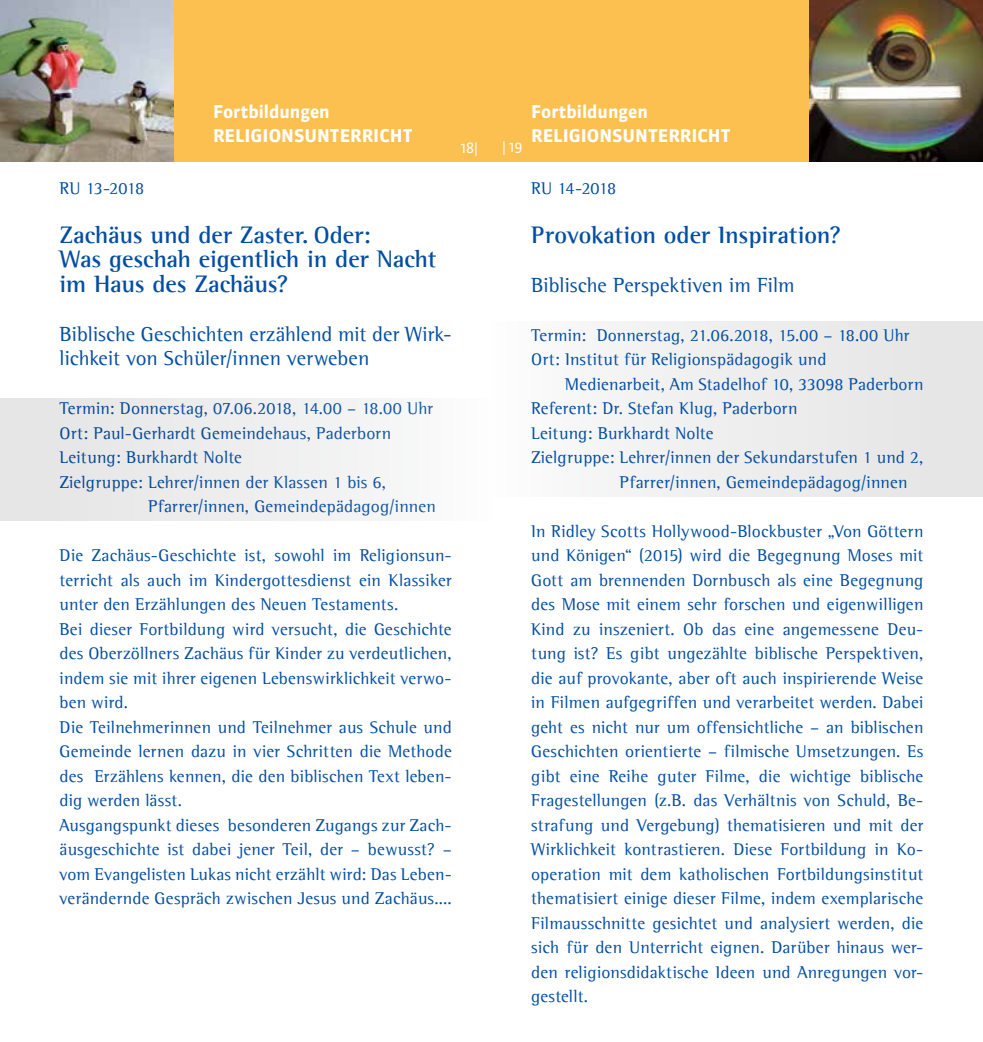
<style>
.page{position:relative;width:983px;height:1042px;background:#fff}
.page>*{position:absolute;margin:0;border:0;box-sizing:border-box;transform-origin:0 0}
.t1{font:700 24.5px/24.5px "Agfa Rotis Semi Serif";letter-spacing:-.005em;color:#034ea2}
.t2{font:21px/24.5px "Agfa Rotis Semi Serif";letter-spacing:.005em;color:#034ea2}
.t3{font:17.5px/24.5px "Agfa Rotis Semi Serif";letter-spacing:.01em;color:#034ea2}
.t4{font:700 17.5px/24.5px "Sanuk";color:#fff}
.t5{font:14px "Sanuk";color:#fff}
</style>
<div class="page">
<div style="left:491px;top:321px;width:491px;height:176px;background:linear-gradient(to right,#fbfbfb,#e3e3e3)"></div>
<div style="left:174px;top:0;width:317px;height:161px;background:#fcc050"></div>
<div style="left:491px;top:0;width:318px;height:161px;background:#fcc050"></div>
<div style="left:0;top:398px;width:491px;height:123px;background:linear-gradient(to right,#e3e3e3,#fbfbfb)"></div>
<img style="left:0;top:0;width:174px;height:161px">
<img style="left:809px;top:0;width:173px;height:161px">
<p class="t4" style="left:213px;top:99px;width:201px">Fortbildungen<br>RELIGIONSUNTERRICHT</p>
<p class="t4" style="left:531px;top:99px;width:201px">Fortbildungen<br>RELIGIONSUNTERRICHT</p>
<p class="t5" style="left:460px;top:140px;width:19px">18|</p>
<p class="t5" style="left:502px;top:139px;width:22px">| 19</p>
<p class="t3" style="left:60px;top:175px;width:86px">RU 13-2018</p>
<h1 class="t1" style="left:60px;top:222px;width:378px">Zachäus und der Zaster. Oder:<br>Was geschah eigentlich in der Nacht im Haus des Zachäus?</h1>
<p class="t2" style="left:60px;top:321px;width:393px">Biblische Geschichten erzählend mit der Wirk&shy;lichkeit von Schüler/innen verweben</p>
<p class="t3" style="left:60px;top:396px;width:375px">Termin: Donnerstag, 07.06.2018, 14.00 – 18.00 Uhr</p>
<p class="t3" style="left:60px;top:420px;width:333px">Ort: Paul-Gerhardt Gemeindehaus, Paderborn</p>
<p class="t3" style="left:60px;top:445px;width:184px">Leitung: Burkhardt Nolte</p>
<p class="t3" style="left:60px;top:469px;width:328px">Zielgruppe: Lehrer/innen der Klassen 1 bis 6,</p>
<p class="t3" style="left:148px;top:494px;width:289px">Pfarrer/innen, Gemeindepädagog/innen</p>
<p class="t3" style="left:60px;top:543px;width:393px">Die Zachäus-Geschichte ist, sowohl im Religionsun&shy;terricht als auch im Kindergottesdienst ein Klassiker unter den Erzählungen des Neuen Testaments.<br>Bei dieser Fortbildung wird versucht, die Geschichte des Oberzöllners Zachäus für Kinder zu verdeutlichen, indem sie mit ihrer eigenen Lebenswirklichkeit verwo&shy;ben wird.<br>Die Teilnehmerinnen und Teilnehmer aus Schule und Gemeinde lernen dazu in vier Schritten die Methode des Erzählens kennen, die den biblischen Text leben&shy;dig werden lässt.<br>Ausgangspunkt dieses besonderen Zugangs zur Zach&shy;äusgeschichte ist dabei jener Teil, der – bewusst? – vom Evangelisten Lukas nicht erzählt wird: Das Leben&shy;verändernde Gespräch zwischen Jesus und Zachäus....</p>
<p class="t3" style="left:531px;top:175px;width:86px">RU 14-2018</p>
<h1 class="t1" style="left:531px;top:222px;width:311px">Provokation oder Inspiration?</h1>
<p class="t2" style="left:531px;top:272px;width:265px">Biblische Perspektiven im Film</p>
<p class="t3" style="left:531px;top:322px;width:379px">Termin: Donnerstag, 21.06.2018, 15.00 – 18.00 Uhr<br>Ort: Institut für Religionspädagogik und</p>
<p class="t3" style="left:564px;top:371px;width:360px">Medienarbeit, Am Stadelhof 10, 33098 Paderborn</p>
<p class="t3" style="left:531px;top:396px;width:268px">Referent: Dr. Stefan Klug, Paderborn</p>
<p class="t3" style="left:531px;top:420px;width:184px">Leitung: Burkhardt Nolte</p>
<p class="t3" style="left:531px;top:445px;width:393px">Zielgruppe: Lehrer/innen der Sekundarstufen 1 und 2,</p>
<p class="t3" style="left:619px;top:469px;width:289px">Pfarrer/innen, Gemeindepädagog/innen</p>
<p class="t3" style="left:531px;top:518px;width:393px;text-align:justify">In Ridley Scotts Hollywood-Blockbuster „Von Göttern und Königen“ (2015) wird die Begegnung Moses mit Gott am brennenden Dornbusch als eine Begegnung des Mose mit einem sehr forschen und eigenwilligen Kind zu inszeniert. Ob das eine angemessene Deu&shy;tung ist? Es gibt ungezählte biblische Perspektiven, die auf provokante, aber oft auch inspirierende Weise in Filmen aufgegriffen und verarbeitet werden. Dabei geht es nicht nur um offensichtliche – an biblischen Geschichten orientierte – filmische Umsetzungen. Es gibt eine Reihe guter Filme, die wichtige biblische Fragestellungen (z.B. das Verhältnis von Schuld, Be&shy;strafung und Vergebung) thematisieren und mit der Wirklichkeit kontrastieren. Diese Fortbildung in Ko&shy;operation mit dem katholischen Fortbildungsinstitut thematisiert einige dieser Filme, indem exemplarische Filmausschnitte gesichtet und analysiert werden, die sich für den Unterricht eignen. Darüber hinaus wer&shy;den religionsdidaktische Ideen und Anregungen vor&shy;gestellt.</p>
</div>
